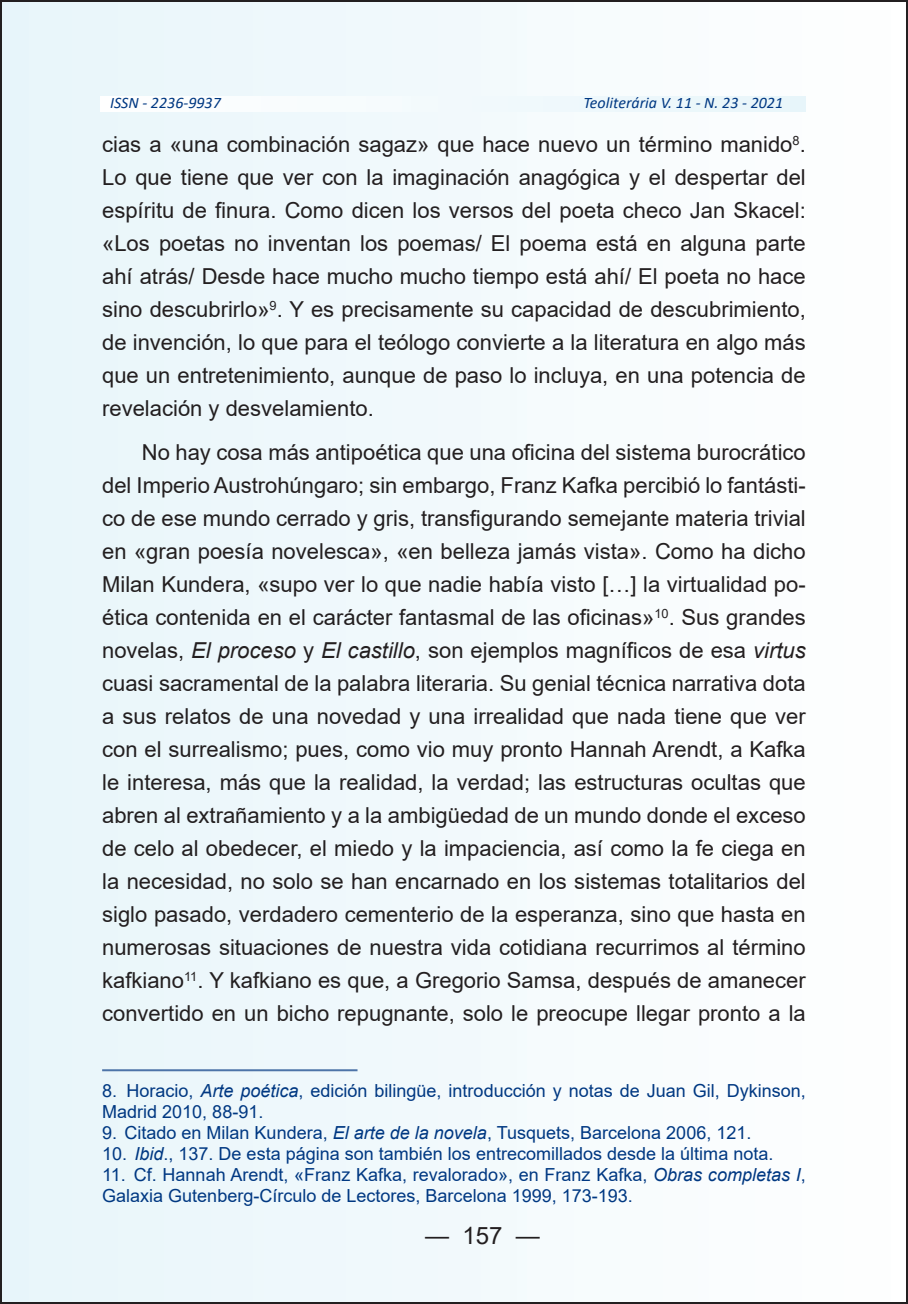
<style>
.page{position:relative;width:908px;height:1304px;background:#fff}
.page>*{position:absolute;margin:0;border:0;box-sizing:border-box;transform-origin:0 0}
.t1{font:24px "Arial";color:#231f20}
.t2{font:22px/33px "Arial";color:#231f20;text-align:justify}
.t3{font:18px/21px "Arial";color:#003882}
.t4{font:italic 16px "Calibri";color:#003882}
.s1{font-style:italic}
</style>
<div class="page">
<div style="left:1px;top:1px;width:905px;height:1302px;background:#f2f9fc"></div>
<hr style="left:102px;top:1069px;width:255px;height:2px;background:#4d74a8">
<p class="t4" style="left:110px;top:92px;width:112px">ISSN - 2236-9937</p>
<p class="t4" style="left:583px;top:92px;width:201px">Teoliterária V. 11 - N. 23 - 2021</p>
<p class="t2" style="left:102px;top:128px;width:705px">cias a «una combinación sagaz» que hace nuevo un término manido<sup>8</sup>.<br>Lo que tiene que ver con la imaginación anagógica y el despertar del espíritu de finura. Como dicen los versos del poeta checo Jan Skacel: «Los poetas no inventan los poemas/ El poema está en alguna parte ahí atrás/ Desde hace mucho mucho tiempo está ahí/ El poeta no hace sino descubrirlo»<sup>9</sup>. Y es precisamente su capacidad de descubrimiento, de invención, lo que para el teólogo convierte a la literatura en algo más que un entretenimiento, aunque de paso lo incluya, en una potencia de revelación y desvelamiento.</p>
<p class="t2" style="left:102px;top:436px;width:704px;text-indent:40px">No hay cosa más antipoética que una oficina del sistema burocrático del Imperio Austrohúngaro; sin embargo, Franz Kafka percibió lo fantásti&shy;co de ese mundo cerrado y gris, transfigurando semejante materia trivial en «gran poesía novelesca», «en belleza jamás vista». Como ha dicho Milan Kundera, «supo ver lo que nadie había visto […] la virtualidad po&shy;ética contenida en el carácter fantasmal de las oficinas»<sup>10</sup>. Sus grandes novelas, <span class="s1">El proceso</span> y <span class="s1">El castillo</span>, son ejemplos magníficos de esa <span class="s1">virtus </span>cuasi sacramental de la palabra literaria. Su genial técnica narrativa dota a sus relatos de una novedad y una irrealidad que nada tiene que ver con el surrealismo; pues, como vio muy pronto Hannah Arendt, a Kafka le interesa, más que la realidad, la verdad; las estructuras ocultas que abren al extrañamiento y a la ambigüedad de un mundo donde el exceso de celo al obedecer, el miedo y la impaciencia, así como la fe ciega en la necesidad, no solo se han encarnado en los sistemas totalitarios del siglo pasado, verdadero cementerio de la esperanza, sino que hasta en numerosas situaciones de nuestra vida cotidiana recurrimos al término kafkiano<sup>11</sup>. Y kafkiano es que, a Gregorio Samsa, después de amanecer convertido en un bicho repugnante, solo le preocupe llegar pronto a la</p>
<p class="t3" style="left:102px;top:1080px;width:704px">8. Horacio, <span class="s1">Arte poética</span>, edición bilingüe, introducción y notas de Juan Gil, Dykinson,<br>Madrid 2010, 88-91.</p>
<p class="t3" style="left:102px;top:1122px;width:650px">9. Citado en Milan Kundera, <span class="s1">El arte de la novela</span>, Tusquets, Barcelona 2006, 121.</p>
<p class="t3" style="left:102px;top:1143px;width:672px">10. <span class="s1">Ibid</span>., 137. De esta página son también los entrecomillados desde la última nota.</p>
<p class="t3" style="left:102px;top:1164px;width:704px">11. Cf. Hannah Arendt, «Franz Kafka, revalorado», en Franz Kafka, <span class="s1">Obras completas I</span>,<br>Galaxia Gutenberg-Círculo de Lectores, Barcelona 1999, 173-193.</p>
<p class="t1" style="left:425px;top:1218px;width:116px">— 157 —</p>
</div>
